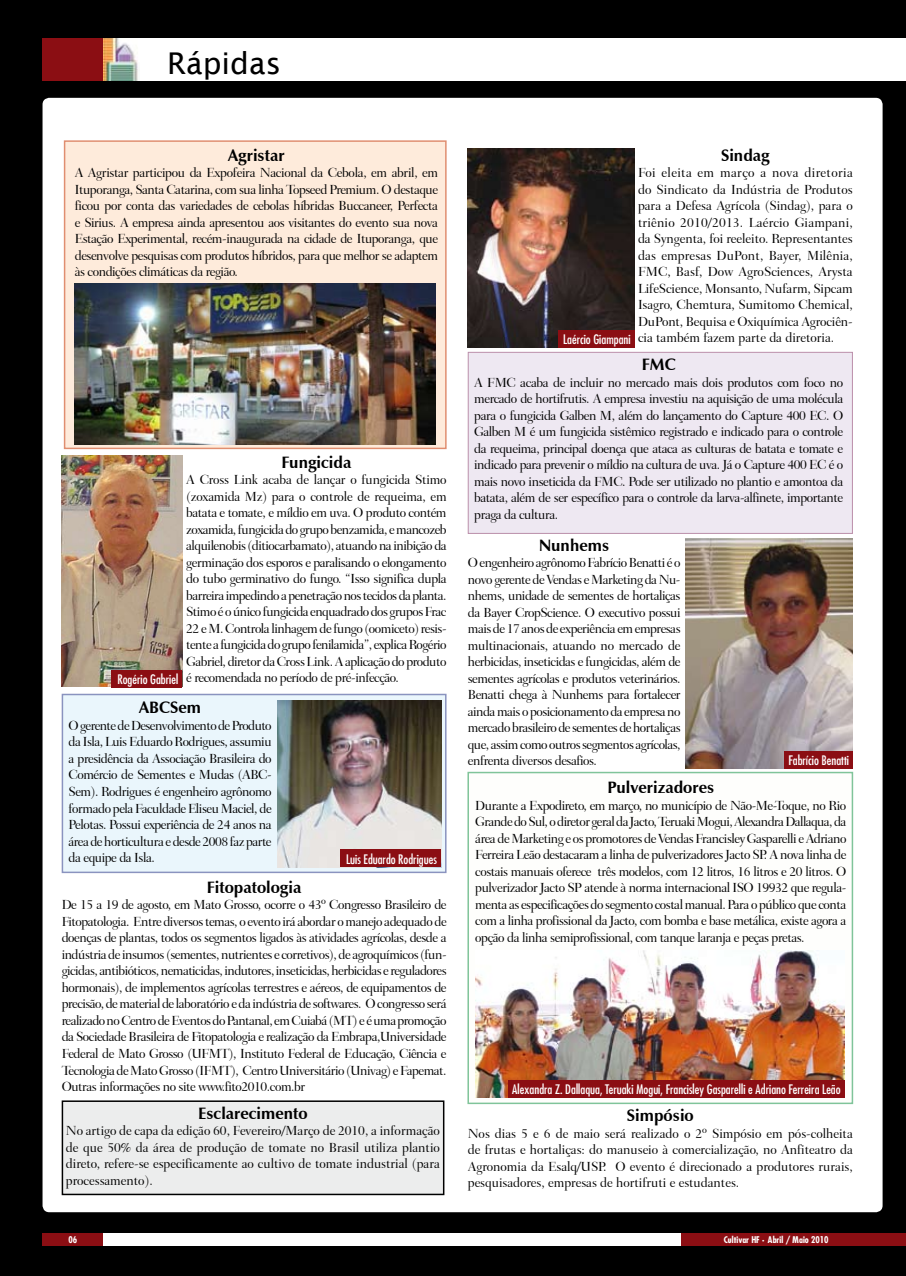
<style>
.page{position:relative;width:906px;height:1276px;background:#000}
.page>*{position:absolute;margin:0;border:0;box-sizing:border-box;transform-origin:0 0}
.t1{font:30px "Lucida Sans";color:#000}
.t2{font:700 16.5px "Zapf Humanist 601 BT";color:#000}
.t3{font:13.5px/16.5px "Transitional 551 BT Medium B";letter-spacing:-.03em;color:#000;text-align:justify}
.t4{font:condensed 12.75px "Futura";color:#fff}
.t5{font:700 condensed 9px "Futura";color:#fff}
</style>
<div class="page">
<div style="left:43px;top:38px;width:60px;height:43px;background:#8b0e13"></div>
<div style="left:43px;top:1233px;width:863px;height:13px;background:#8b0e13"></div>
<div style="left:103px;top:38px;width:308px;height:43px;background:#fff"></div>
<div style="left:411px;top:38px;width:495px;height:43px;background:#fff"></div>
<div style="left:103px;top:1233px;width:577px;height:13px;background:#fff"></div>
<img style="left:104px;top:38px;width:34px;height:43px">
<div style="left:43px;top:98px;width:839px;height:1114px;background:#fff;border-radius:7px"></div>
<div style="left:468px;top:352px;width:385px;height:182px;background:#eee8f2;border:1px solid #bb8faa"></div>
<div style="left:64px;top:140px;width:382px;height:309px;background:#feebdb;border:2px solid #e08e70"></div>
<div style="left:62px;top:694px;width:384px;height:179px;background:#eaf6fc;border:2px solid #8a93bf"></div>
<div style="left:467px;top:772px;width:386px;height:332px;background:#fefefc;border:2px solid #80c49a"></div>
<img style="left:62px;top:456px;width:120px;height:231px">
<div style="left:111px;top:670px;width:71px;height:17px;background:#8b0e13"></div>
<img style="left:468px;top:148px;width:166px;height:199px">
<img style="left:277px;top:700px;width:165px;height:167px">
<div style="left:340px;top:850px;width:101px;height:17px;background:#8b0e13"></div>
<img style="left:685px;top:538px;width:168px;height:230px">
<div style="left:62px;top:1101px;width:382px;height:93px;background:#eceded"></div>
<div style="left:62px;top:1100px;width:382px;height:95px;border:2px solid #000"></div>
<img style="left:476px;top:950px;width:368px;height:147px">
<div style="left:558px;top:330px;width:76px;height:17px;background:#8b0e13"></div>
<div style="left:784px;top:751px;width:69px;height:17px;background:#8b0e13"></div>
<img style="left:74px;top:283px;width:362px;height:161px">
<div style="left:508px;top:1080px;width:336px;height:17px;background:#8b0e13"></div>
<h1 class="t1" style="left:167px;top:46px;width:115px">Rápidas</h1>
<p class="t2" style="left:228px;top:145px;width:58px">Agristar</p>
<p class="t3" style="left:75px;top:164px;width:365px">A Agristar participou da Expofeira Nacional da Cebola, em abril, em Ituporanga, Santa Catarina, com sua linha Topseed Premium. O destaque ficou por conta das variedades de cebolas híbridas Buccaneer, Perfecta e Sirius. A empresa ainda apresentou aos visitantes do evento sua nova Estação Experimental, recém-inaugurada na cidade de Ituporanga, que desenvolve pesquisas com produtos híbridos, para que melhor se adaptem às condições climáticas da região.</p>
<p class="t2" style="left:281px;top:452px;width:71px">Fungicida</p>
<p class="t3" style="left:186px;top:471px;width:262px">A Cross Link acaba de lançar o fungicida Stimo (zoxamida Mz) para o controle de requeima, em batata e tomate, e míldio em uva. O produto contém zoxamida, fungicida do grupo benzamida, e mancozeb alquilenobis (ditiocarbamato), atuando na inibição da germinação dos esporos e paralisando o elongamento do tubo germinativo do fungo. “Isso significa dupla barreira impedindo a penetração nos tecidos da planta.<br>Stimo é o único fungicida enquadrado dos grupos Frac 22 e M. Controla linhagem de fungo (oomiceto) resis&shy;tente a fungicida do grupo fenilamida”, explica Rogério Gabriel, diretor da Cross Link. A aplicação do produto é recomendada no período de pré-infecção.</p>
<p class="t4" style="left:117px;top:671px;width:62px">Rogério Gabriel</p>
<p class="t2" style="left:139px;top:697px;width:63px">ABCSem</p>
<p class="t3" style="left:69px;top:717px;width:205px">O gerente de Desenvolvimento de Produto da Isla, Luis Eduardo Rodrigues, assumiu a presidência da Associação Brasileira do Comércio de Sementes e Mudas (ABC-Sem). Rodrigues é engenheiro agrônomo formado pela Faculdade Eliseu Maciel, de Pelotas. Possui experiência de 24 anos na área de horticultura e desde 2008 faz parte da equipe da Isla.</p>
<p class="t4" style="left:346px;top:851px;width:92px">Luis Eduardo Rodrigues</p>
<p class="t2" style="left:207px;top:877px;width:96px">Fitopatologia</p>
<p class="t3" style="left:62px;top:896px;width:386px">De 15 a 19 de agosto, em Mato Grosso, ocorre o 43º Congresso Brasileiro de Fitopatologia. Entre diversos temas, o evento irá abordar o manejo adequado de doenças de plantas, todos os segmentos ligados às atividades agrícolas, desde a indústria de insumos (sementes, nutrientes e corretivos), de agroquímicos (fun&shy;gicidas, antibióticos, nematicidas, indutores, inseticidas, herbicidas e reguladores hormonais), de implementos agrícolas terrestres e aéreos, de equipamentos de precisão, de material de laboratório e da indústria de softwares. O congresso será realizado no Centro de Eventos do Pantanal, em Cuiabá (MT) e é uma promoção da Sociedade Brasileira de Fitopatologia e realização da Embrapa,Universidade Federal de Mato Grosso (UFMT), Instituto Federal de Educação, Ciência e Tecnologia de Mato Grosso (IFMT), Centro Universitário (Univag) e Fapemat.<br>Outras informações no site www.fito2010.com.br</p>
<p class="t2" style="left:198px;top:1103px;width:111px">Esclarecimento</p>
<p class="t3" style="left:66px;top:1122px;width:375px">No artigo de capa da edição 60, Fevereiro/Março de 2010, a informação de que 50% da área de produção de tomate no Brasil utiliza plantio direto, refere-se especificamente ao cultivo de tomate industrial (para processamento).</p>
<p class="t2" style="left:721px;top:145px;width:50px">Sindag</p>
<p class="t3" style="left:638px;top:164px;width:216px">Foi eleita em março a nova diretoria do Sindicato da Indústria de Produtos para a Defesa Agrícola (Sindag), para o triênio 2010/2013. Laércio Giampani, da Syngenta, foi reeleito. Representantes das empresas DuPont, Bayer, Milênia, FMC, Basf, Dow AgroSciences, Arysta LifeScience, Monsanto, Nufarm, Sipcam Isagro, Chemtura, Sumitomo Chemical, DuPont, Bequisa e Oxiquímica Agrociên&shy;cia também fazem parte da diretoria.</p>
<p class="t4" style="left:563px;top:331px;width:69px">Laércio Giampani</p>
<p class="t2" style="left:642px;top:354px;width:35px">FMC</p>
<p class="t3" style="left:474px;top:374px;width:370px">A FMC acaba de incluir no mercado mais dois produtos com foco no mercado de hortifrutis. A empresa investiu na aquisição de uma molécula para o fungicida Galben M, além do lançamento do Capture 400 EC. O Galben M é um fungicida sistêmico registrado e indicado para o controle da requeima, principal doença que ataca as culturas de batata e tomate e indicado para prevenir o míldio na cultura de uva. Já o Capture 400 EC é o mais novo inseticida da FMC. Pode ser utilizado no plantio e amontoa da batata, além de ser específico para o controle da larva-alfinete, importante praga da cultura.</p>
<p class="t2" style="left:539px;top:535px;width:72px">Nunhems</p>
<p class="t3" style="left:468px;top:554px;width:214px">O engenheiro agrônomo Fabrício Benatti é o novo gerente de Vendas e Marketing da Nu&shy;nhems, unidade de sementes de hortaliças da Bayer CropScience. O executivo possui mais de 17 anos de experiência em empresas multinacionais, atuando no mercado de herbicidas, inseticidas e fungicidas, além de sementes agrícolas e produtos veterinários.<br>Benatti chega à Nunhems para fortalecer ainda mais o posicionamento da empresa no mercado brasileiro de sementes de hortaliças que, assim como outros segmentos agrícolas, enfrenta diversos desafios.</p>
<p class="t4" style="left:788px;top:752px;width:62px">Fabrício Benatti</p>
<p class="t2" style="left:607px;top:777px;width:108px">Pulverizadores</p>
<p class="t3" style="left:475px;top:796px;width:372px">Durante a Expodireto, em março, no município de Não-Me-Toque, no Rio Grande do Sul, o diretor geral da Jacto, Teruaki Mogui, Alexandra Dallaqua, da área de Marketing e os promotores de Vendas Francisley Gasparelli e Adriano Ferreira Leão destacaram a linha de pulverizadores Jacto SP. A nova linha de costais manuais oferece três modelos, com 12 litros, 16 litros e 20 litros. O pulverizador Jacto SP atende à norma internacional ISO 19932 que regula&shy;menta as especificações do segmento costal manual. Para o público que conta com a linha profissional da Jacto, com bomba e base metálica, existe agora a opção da linha semiprofissional, com tanque laranja e peças pretas.</p>
<p class="t4" style="left:512px;top:1081px;width:330px">Alexandra Z. Dallaqua, Teruaki Mogui, Francisley Gasparelli e Adriano Ferreira Leão</p>
<p class="t2" style="left:627px;top:1105px;width:68px">Simpósio</p>
<p class="t3" style="left:468px;top:1125px;width:386px">Nos dias 5 e 6 de maio será realizado o 2º Simpósio em pós-colheita de frutas e hortaliças: do manuseio à comercialização, no Anfiteatro da Agronomia da Esalq/USP. O evento é direcionado a produtores rurais, pesquisadores, empresas de hortifruti e estudantes.</p>
<p class="t5" style="left:69px;top:1234px;width:10px">06</p>
<p class="t5" style="left:724px;top:1234px;width:106px">Cultivar HF • Abril / Maio 2010</p>
</div>
